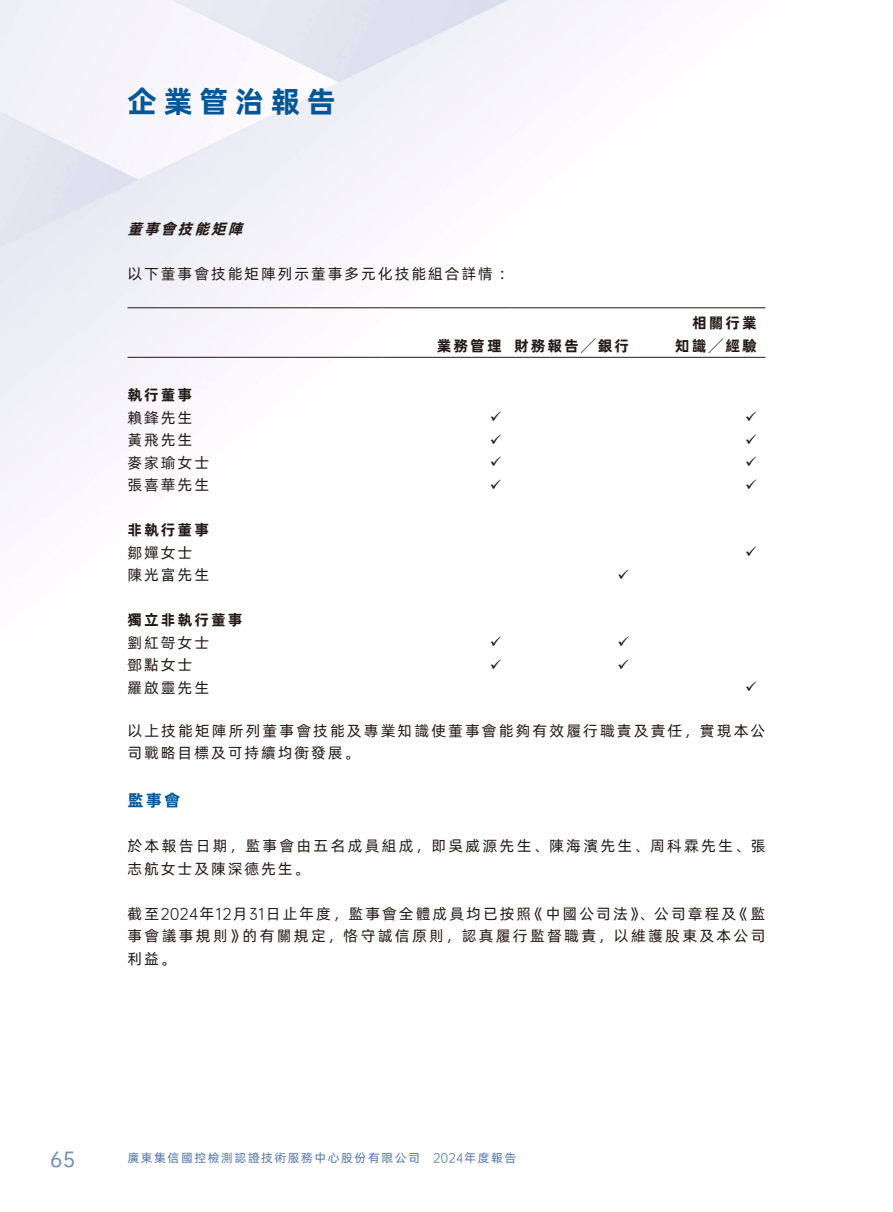
<style>
.page{position:relative;width:893px;height:1212px;background:#fff}
.page>*{position:absolute;margin:0;border:0;box-sizing:border-box;transform-origin:0 0}
.t1{font:30px "Alibaba Pu Hui Ti B";letter-spacing:.21em;color:#035796}
.t2{font:19.5px "OPPO Sans M";color:#748dbb}
.t3{font:16.5px "Alibaba Pu Hui Ti B";color:#035796}
.t4{font:15px/22.5px "Alibaba Pu Hui Ti R";letter-spacing:.14em;color:#231916}
.t5{font:15px/22.5px "Alibaba Pu Hui Ti B";letter-spacing:.13em;color:#231916;text-align:right}
.t6{font:italic 15px "Alibaba Pu Hui Ti B";color:#231916}
.t7{font:12px "Alibaba Pu Hui Ti R";letter-spacing:.13em;color:#5175ab}
.t8{font:12px "OPPO Sans R";color:#5175ab}
.s1{font-family:"OPPO Sans R"}
.s2{font-family:"Alibaba Pu Hui Ti R"}
</style>
<div class="page">
<hr style="left:128px;top:307px;width:255px;height:1px;background:#231916">
<hr style="left:383px;top:307px;width:127px;height:1px;background:#231916">
<hr style="left:510px;top:307px;width:128px;height:1px;background:#231916">
<hr style="left:638px;top:307px;width:127px;height:1px;background:#231916">
<hr style="left:128px;top:357px;width:255px;height:1px;background:#231916">
<hr style="left:383px;top:357px;width:127px;height:1px;background:#231916">
<hr style="left:510px;top:357px;width:128px;height:1px;background:#231916">
<hr style="left:638px;top:357px;width:127px;height:1px;background:#231916">
<h1 class="t1" style="left:128px;top:78px;width:210px">企業管治報告</h1>
<p class="t6" style="left:128px;top:217px;width:122px">董事會技能矩陣</p>
<p class="t4" style="left:128px;top:261px;width:387px">以下董事會技能矩陣列示董事多元化技能組合詳情：</p>
<p class="t5" style="left:437px;top:333px;width:66px">業務管理</p>
<p class="t5" style="left:514px;top:333px;width:117px">財務報告╱銀行</p>
<p class="t5" style="left:675px;top:311px;width:83px">相關行業知識╱經驗</p>
<p class="t5" style="left:128px;top:383px;width:66px">執行董事</p>
<p class="t4" style="left:128px;top:405px;width:66px">賴鋒先生</p>
<p class="t4" style="left:128px;top:428px;width:66px">黃飛先生</p>
<p class="t4" style="left:128px;top:450px;width:83px">麥家瑜女士</p>
<p class="t4" style="left:128px;top:473px;width:83px">張喜華先生</p>
<p class="t5" style="left:128px;top:518px;width:83px">非執行董事</p>
<p class="t4" style="left:128px;top:540px;width:66px">鄒嬋女士</p>
<p class="t4" style="left:128px;top:563px;width:83px">陳光富先生</p>
<p class="t5" style="left:128px;top:608px;width:116px">獨立非執行董事</p>
<p class="t4" style="left:128px;top:630px;width:83px">劉紅哿女士</p>
<p class="t4" style="left:128px;top:653px;width:66px">鄧點女士</p>
<p class="t4" style="left:128px;top:675px;width:83px">羅啟靈先生</p>
<p class="t4" style="left:128px;top:718px;width:639px">以上技能矩陣所列董事會技能及專業知識使董事會能夠有效履行職責及責任，實現本公司戰略目標及可持續均衡發展。</p>
<p class="t3" style="left:128px;top:787px;width:54px">監事會</p>
<p class="t4" style="left:128px;top:834px;width:639px">於本報告日期，監事會由五名成員組成，即吳威源先生、陳海濱先生、周科霖先生、張志航女士及陳深德先生。</p>
<p class="t4" style="left:128px;top:901px;width:639px;text-align:justify">截至<span class="s1">2024</span>年<span class="s1">12</span>月<span class="s1">31</span>日止年度，監事會全體成員均已按照《中國公司法》、公司章程及《監事會議事規則》的有關規定，恪守誠信原則，認真履行監督職責，以維護股東及本公司利益。</p>
<h2 class="t2" style="left:50px;top:1143px;width:26px">65</h2>
<p class="t7" style="left:128px;top:1149px;width:294px">廣東集信國控檢測認證技術服務中心股份有限公司</p>
<p class="t8" style="left:433px;top:1149px;width:85px">2024<span class="s2">年度報告</span></p>
</div>
